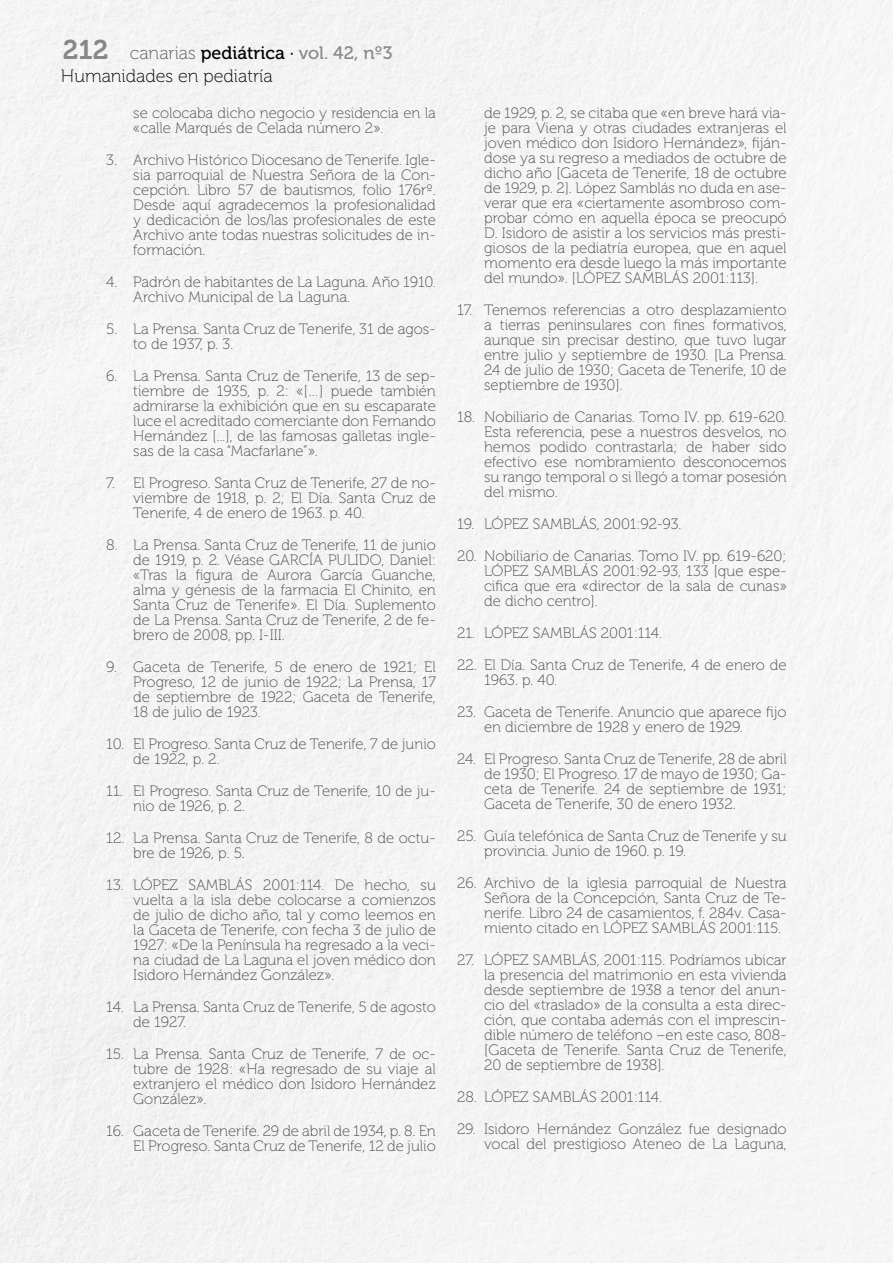
<style>
.page{position:relative;width:893px;height:1263px;background:#fff}
.page>*{position:absolute;margin:0;border:0;box-sizing:border-box;transform-origin:0 0}
.t1{font:18px "Museo 500";color:#000}
.t2{font:18px "Museo 100";color:#000}
.t3{font:15px/15px "Museo 100";color:#4b4b4d;text-align:justify}
.s1{font-family:"Museo 700";font-size:27px;color:#87888a}
.s2{font-family:"Museo 100";color:#58585a}
.s3{color:#87888a}
</style>
<div class="page">
<p class="t1" style="left:63px;top:42px;width:331px"><span class="s1">212</span> <span class="s2">canarias</span> pediátrica · <span class="s3">vol. 42, nº3</span></p>
<p class="t2" style="left:61px;top:66px;width:213px">Humanidades en pediatría</p>
<p class="t3" style="left:133px;top:105px;width:304px">se colocaba dicho negocio y residencia en la «calle Marqués de Celada número 2».</p>
<p class="t3" style="left:133px;top:152px;width:304px;text-indent:-27px">3. Archivo Histórico Diocesano de Tenerife. Igle&shy;sia parroquial de Nuestra Señora de la Con&shy;cepción. Libro 57 de bautismos, folio 176rº.<br>Desde aquí agradecemos la profesionalidad y dedicación de los/las profesionales de este Archivo ante todas nuestras solicitudes de in&shy;formación.</p>
<p class="t3" style="left:133px;top:274px;width:304px;text-indent:-27px">4. Padrón de habitantes de La Laguna. Año 1910.<br>Archivo Municipal de La Laguna.</p>
<p class="t3" style="left:133px;top:321px;width:304px;text-indent:-27px">5. La Prensa. Santa Cruz de Tenerife, 31 de agos&shy;to de 1937, p. 3.</p>
<p class="t3" style="left:133px;top:368px;width:304px;text-indent:-27px">6. La Prensa. Santa Cruz de Tenerife, 13 de sep&shy;tiembre de 1935, p. 2: «[…] puede también admirarse la exhibición que en su escaparate luce el acreditado comerciante don Fernando Hernández [...], de las famosas galletas ingle&shy;sas de la casa “Macfarlane”».</p>
<p class="t3" style="left:133px;top:475px;width:304px;text-indent:-27px">7. El Progreso. Santa Cruz de Tenerife, 27 de no&shy;viembre de 1918, p. 2; El Día. Santa Cruz de Tenerife, 4 de enero de 1963. p. 40.</p>
<p class="t3" style="left:133px;top:537px;width:304px;text-indent:-27px">8. La Prensa. Santa Cruz de Tenerife, 11 de junio de 1919, p. 2. Véase GARCÍA PULIDO, Daniel: «Tras la figura de Aurora García Guanche, alma y génesis de la farmacia El Chinito, en Santa Cruz de Tenerife». El Día. Suplemento de La Prensa. Santa Cruz de Tenerife, 2 de fe&shy;brero de 2008, pp. I-III.</p>
<p class="t3" style="left:133px;top:659px;width:304px;text-indent:-27px">9. Gaceta de Tenerife, 5 de enero de 1921; El Progreso, 12 de junio de 1922; La Prensa, 17 de septiembre de 1922; Gaceta de Tenerife, 18 de julio de 1923.</p>
<p class="t3" style="left:133px;top:736px;width:304px;text-indent:-27px">10. El Progreso. Santa Cruz de Tenerife, 7 de junio de 1922, p. 2.</p>
<p class="t3" style="left:133px;top:783px;width:304px;text-indent:-27px">11. El Progreso. Santa Cruz de Tenerife, 10 de ju&shy;nio de 1926, p. 2.</p>
<p class="t3" style="left:133px;top:830px;width:304px;text-indent:-27px">12. La Prensa. Santa Cruz de Tenerife, 8 de octu&shy;bre de 1926, p. 5.</p>
<p class="t3" style="left:133px;top:877px;width:304px;text-indent:-27px">13. LÓPEZ SAMBLÁS 2001:114. De hecho, su vuelta a la isla debe colocarse a comienzos de julio de dicho año, tal y como leemos en la Gaceta de Tenerife, con fecha 3 de julio de 1927: «De la Península ha regresado a la veci&shy;na ciudad de La Laguna el joven médico don Isidoro Hernández González».</p>
<p class="t3" style="left:133px;top:999px;width:304px;text-indent:-27px">14. La Prensa. Santa Cruz de Tenerife, 5 de agosto de 1927.</p>
<p class="t3" style="left:133px;top:1046px;width:304px;text-indent:-27px">15. La Prensa. Santa Cruz de Tenerife, 7 de oc&shy;tubre de 1928: «Ha regresado de su viaje al extranjero el médico don Isidoro Hernández González».</p>
<p class="t3" style="left:106px;top:1123px;width:331px;text-align:right">16. Gaceta de Tenerife. 29 de abril de 1934, p. 8. En<br>El Progreso. Santa Cruz de Tenerife, 12 de julio</p>
<p class="t3" style="left:484px;top:105px;width:304px">de 1929, p. 2, se citaba que «en breve hará via&shy;je para Viena y otras ciudades extranjeras el joven médico don Isidoro Hernández», fiján&shy;dose ya su regreso a mediados de octubre de dicho año [Gaceta de Tenerife, 18 de octubre de 1929, p. 2]. López Samblás no duda en ase&shy;verar que era «ciertamente asombroso com&shy;probar cómo en aquella época se preocupó D. Isidoro de asistir a los servicios más presti&shy;giosos de la pediatría europea, que en aquel momento era desde luego la más importante del mundo». [LÓPEZ SAMBLÁS 2001:113].</p>
<p class="t3" style="left:484px;top:302px;width:304px;text-indent:-27px">17. Tenemos referencias a otro desplazamiento a tierras peninsulares con fines formativos, aunque sin precisar destino, que tuvo lugar entre julio y septiembre de 1930. [La Prensa.<br>24 de julio de 1930; Gaceta de Tenerife, 10 de septiembre de 1930].</p>
<p class="t3" style="left:484px;top:409px;width:304px;text-indent:-27px">18. Nobiliario de Canarias. Tomo IV. pp. 619-620.<br>Esta referencia, pese a nuestros desvelos, no hemos podido contrastarla; de haber sido efectivo ese nombramiento desconocemos su rango temporal o si llegó a tomar posesión del mismo.</p>
<p class="t3" style="left:457px;top:516px;width:226px">19. LÓPEZ SAMBLÁS, 2001:92-93.</p>
<p class="t3" style="left:484px;top:548px;width:304px;text-indent:-27px">20. Nobiliario de Canarias. Tomo IV. pp. 619-620; LÓPEZ SAMBLÁS 2001:92-93, 133 [que espe&shy;cifica que era «director de la sala de cunas» de dicho centro].</p>
<p class="t3" style="left:457px;top:625px;width:206px">21. LÓPEZ SAMBLÁS 2001:114.</p>
<p class="t3" style="left:484px;top:657px;width:304px;text-indent:-27px">22. El Día. Santa Cruz de Tenerife, 4 de enero de<br>1963. p. 40.</p>
<p class="t3" style="left:484px;top:704px;width:304px;text-indent:-27px">23. Gaceta de Tenerife. Anuncio que aparece fijo en diciembre de 1928 y enero de 1929.</p>
<p class="t3" style="left:484px;top:751px;width:304px;text-indent:-27px">24. El Progreso. Santa Cruz de Tenerife, 28 de abril de 1930; El Progreso. 17 de mayo de 1930; Ga&shy;ceta de Tenerife. 24 de septiembre de 1931; Gaceta de Tenerife, 30 de enero 1932.</p>
<p class="t3" style="left:484px;top:828px;width:304px;text-indent:-27px">25. Guía telefónica de Santa Cruz de Tenerife y su provincia. Junio de 1960. p. 19.</p>
<p class="t3" style="left:484px;top:875px;width:304px;text-indent:-27px">26. Archivo de la iglesia parroquial de Nuestra Señora de la Concepción, Santa Cruz de Te&shy;nerife. Libro 24 de casamientos, f. 284v. Casa&shy;miento citado en LÓPEZ SAMBLÁS 2001:115.</p>
<p class="t3" style="left:484px;top:952px;width:304px;text-indent:-27px">27. LÓPEZ SAMBLÁS, 2001:115. Podríamos ubicar la presencia del matrimonio en esta vivienda desde septiembre de 1938 a tenor del anun&shy;cio del «traslado» de la consulta a esta direc&shy;ción, que contaba además con el imprescin&shy;dible número de teléfono –en este caso, 808- [Gaceta de Tenerife. Santa Cruz de Tenerife, 20 de septiembre de 1938].</p>
<p class="t3" style="left:457px;top:1089px;width:206px">28. LÓPEZ SAMBLÁS 2001:114.</p>
<p class="t3" style="left:457px;top:1121px;width:331px;text-align:right">29. Isidoro Hernández González fue designado vocal del prestigioso Ateneo de La Laguna,</p>
</div>
